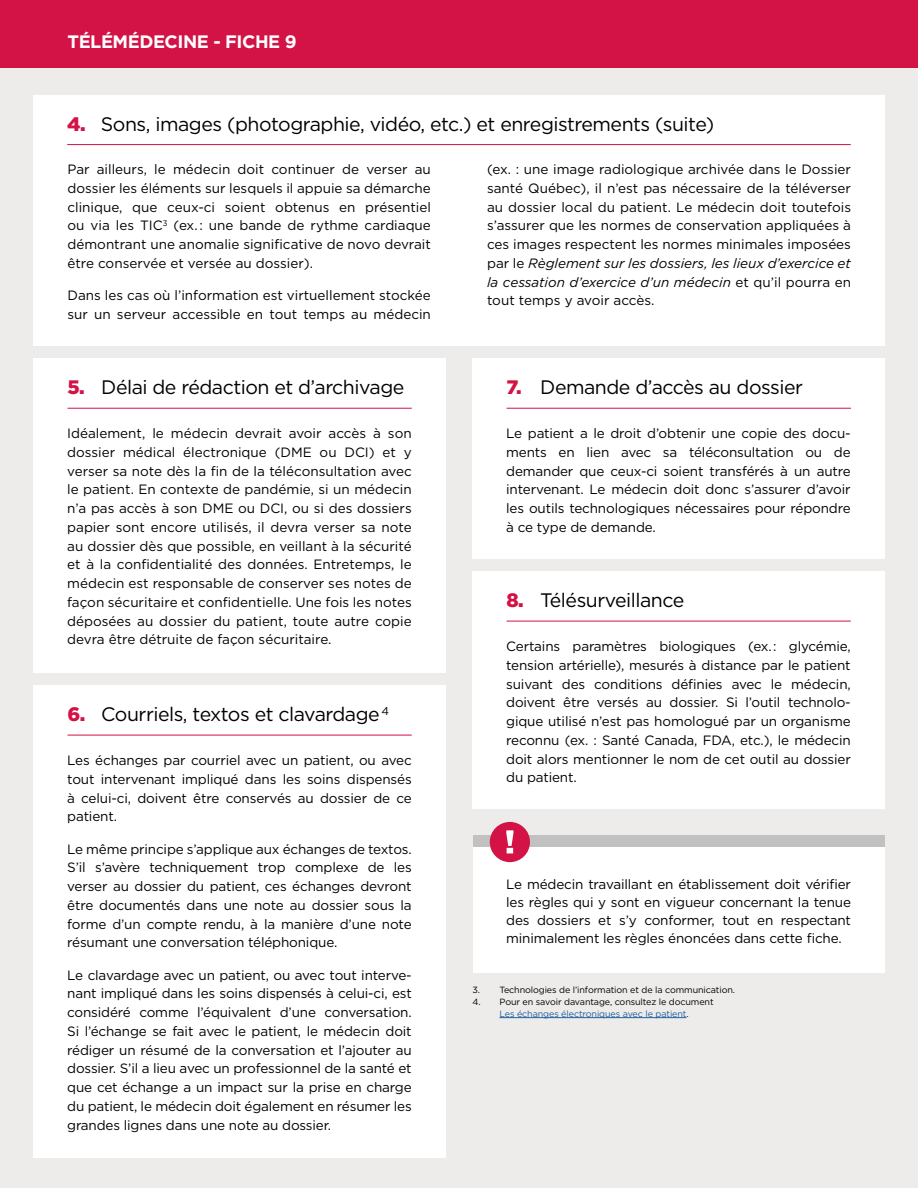
<style>
.page{position:relative;width:918px;height:1188px;background:#edeceb}
.page>*{position:absolute;margin:0;border:0;box-sizing:border-box;transform-origin:0 0}
.t1{font:19.5px "Gotham";letter-spacing:-.025em;color:#000}
.En-tête{font:700 18px "Gotham";letter-spacing:-.025em;color:#fff}
.t2{font:13.5px/18.8px "Gotham";letter-spacing:-.01em;color:#000;text-align:justify}
.t3{font:9px/12px "Gotham";letter-spacing:-.01em;color:#000;text-align:center}
.s1{font-weight:900;color:#d31245}
.s2{font-style:italic}
.s3{color:#215e9e}
</style>
<div class="page">
<div style="left:33px;top:358px;width:413px;height:315px;background:#fff"></div>
<hr style="left:68px;top:408px;width:344px;height:1px;background:#d31245">
<div style="left:33px;top:685px;width:413px;height:472px;background:#fff"></div>
<hr style="left:68px;top:735px;width:344px;height:1px;background:#d31245">
<div style="left:472px;top:358px;width:413px;height:201px;background:#fff"></div>
<hr style="left:507px;top:408px;width:344px;height:1px;background:#d31245">
<div style="left:472px;top:571px;width:413px;height:238px;background:#fff"></div>
<hr style="left:507px;top:621px;width:344px;height:1px;background:#d31245">
<div style="left:473px;top:835px;width:412px;height:138px;background:#fff"></div>
<div style="left:473px;top:835px;width:412px;height:11px;background:#c1c1c1"></div>
<div style="left:490px;top:822px;width:40px;height:40px;background:#d31245;border-radius:50%"></div>
<svg style="left:506px;top:830px;width:7px;height:23px"></svg>
<hr style="left:499px;top:1017px;width:187px;height:1px;background:#215e9e">
<div style="left:34px;top:95px;width:851px;height:251px;background:#fff"></div>
<hr style="left:67px;top:144px;width:784px;height:1px;background:#d31245">
<div style="left:0;top:0;width:918px;height:68px;background:#d31245"></div>
<p class="En-tête" style="left:68px;top:30px;width:231px">TÉLÉMÉDECINE - FICHE 9</p>
<p class="t1" style="left:67px;top:111px;width:649px"><span class="s1">4.</span> Sons, images (photographie, vidéo, etc.) et enregistrements (suite)</p>
<p class="t2" style="left:68px;top:160px;width:365px">Par ailleurs, le médecin doit continuer de verser au dossier les éléments sur lesquels il appuie sa démarche clinique, que ceux-ci soient obtenus en présentiel ou via les TIC<sup>3</sup> (ex. : une bande de rythme cardiaque démontrant une anomalie significative de novo devrait être conservée et versée au dossier).</p>
<p class="t2" style="left:68px;top:286px;width:365px">Dans les cas où l’information est virtuellement stockée sur un serveur accessible en tout temps au médecin</p>
<p class="t1" style="left:68px;top:375px;width:338px"><span class="s1">5.</span> Délai de rédaction et d’archivage</p>
<p class="t2" style="left:67px;top:424px;width:346px">Idéalement, le médecin devrait avoir accès à son dossier médical électronique (DME ou DCI) et y verser sa note dès la fin de la téléconsultation avec le patient. En contexte de pandémie, si un médecin n’a pas accès à son DME ou DCI, ou si des dossiers papier sont encore utilisés, il devra verser sa note au dossier dès que possible, en veillant à la sécurité et à la confidentialité des données. Entretemps, le médecin est responsable de conserver ses notes de façon sécuritaire et confidentielle. Une fois les notes déposées au dossier du patient, toute autre copie devra être détruite de façon sécuritaire.</p>
<p class="t1" style="left:68px;top:702px;width:323px"><span class="s1">6.</span> Courriels, textos et clavardage <sup>4</sup></p>
<p class="t2" style="left:67px;top:751px;width:346px">Les échanges par courriel avec un patient, ou avec tout intervenant impliqué dans les soins dispensés à celui-ci, doivent être conservés au dossier de ce patient.</p>
<p class="t2" style="left:67px;top:839px;width:346px">Le même principe s’applique aux échanges de textos.<br>S’il s’avère techniquement trop complexe de les verser au dossier du patient, ces échanges devront être documentés dans une note au dossier sous la forme d’un compte rendu, à la manière d’une note résumant une conversation téléphonique.</p>
<p class="t2" style="left:67px;top:965px;width:346px">Le clavardage avec un patient, ou avec tout interve&shy;nant impliqué dans les soins dispensés à celui-ci, est considéré comme l’équivalent d’une conversation.<br>Si l’échange se fait avec le patient, le médecin doit rédiger un résumé de la conversation et l’ajouter au dossier. S’il a lieu avec un professionnel de la santé et que cet échange a un impact sur la prise en charge du patient, le médecin doit également en résumer les grandes lignes dans une note au dossier.</p>
<p class="t2" style="left:487px;top:160px;width:365px">(ex. : une image radiologique archivée dans le Dossier santé Québec), il n’est pas nécessaire de la téléverser au dossier local du patient. Le médecin doit toutefois s’assurer que les normes de conservation appliquées à ces images respectent les normes minimales imposées par le <span class="s2">Règlement sur les dossiers, les lieux d’exercice et la cessation d’exercice d’un médecin</span> et qu’il pourra en tout temps y avoir accès.</p>
<p class="t1" style="left:507px;top:375px;width:298px"><span class="s1">7.</span> Demande d’accès au dossier</p>
<p class="t2" style="left:506px;top:424px;width:346px">Le patient a le droit d’obtenir une copie des docu&shy;ments en lien avec sa téléconsultation ou de demander que ceux-ci soient transférés à un autre intervenant. Le médecin doit donc s’assurer d’avoir les outils technologiques nécessaires pour répondre à ce type de demande.</p>
<p class="t1" style="left:507px;top:588px;width:179px"><span class="s1">8.</span> Télésurveillance</p>
<p class="t2" style="left:506px;top:637px;width:346px">Certains paramètres biologiques (ex. : glycémie, tension artérielle), mesurés à distance par le patient suivant des conditions définies avec le médecin, doivent être versés au dossier. Si l’outil technolo&shy;gique utilisé n’est pas homologué par un organisme reconnu (ex. : Santé Canada, FDA, etc.), le médecin doit alors mentionner le nom de cet outil au dossier du patient.</p>
<p class="t2" style="left:506px;top:875px;width:346px;line-height:18px">Le médecin travaillant en établissement doit vérifier les règles qui y sont en vigueur concernant la tenue des dossiers et s’y conformer, tout en respectant minimalement les règles énoncées dans cette fiche.</p>
<p class="t3" style="left:472px;top:983px;width:264px">3. Technologies de l’information et de la communication.</p>
<p class="t3" style="left:472px;top:995px;width:243px">4. Pour en savoir davantage, consultez le document<br><span class="s3">Les échanges électroniques avec le patient</span>.</p>
</div>
